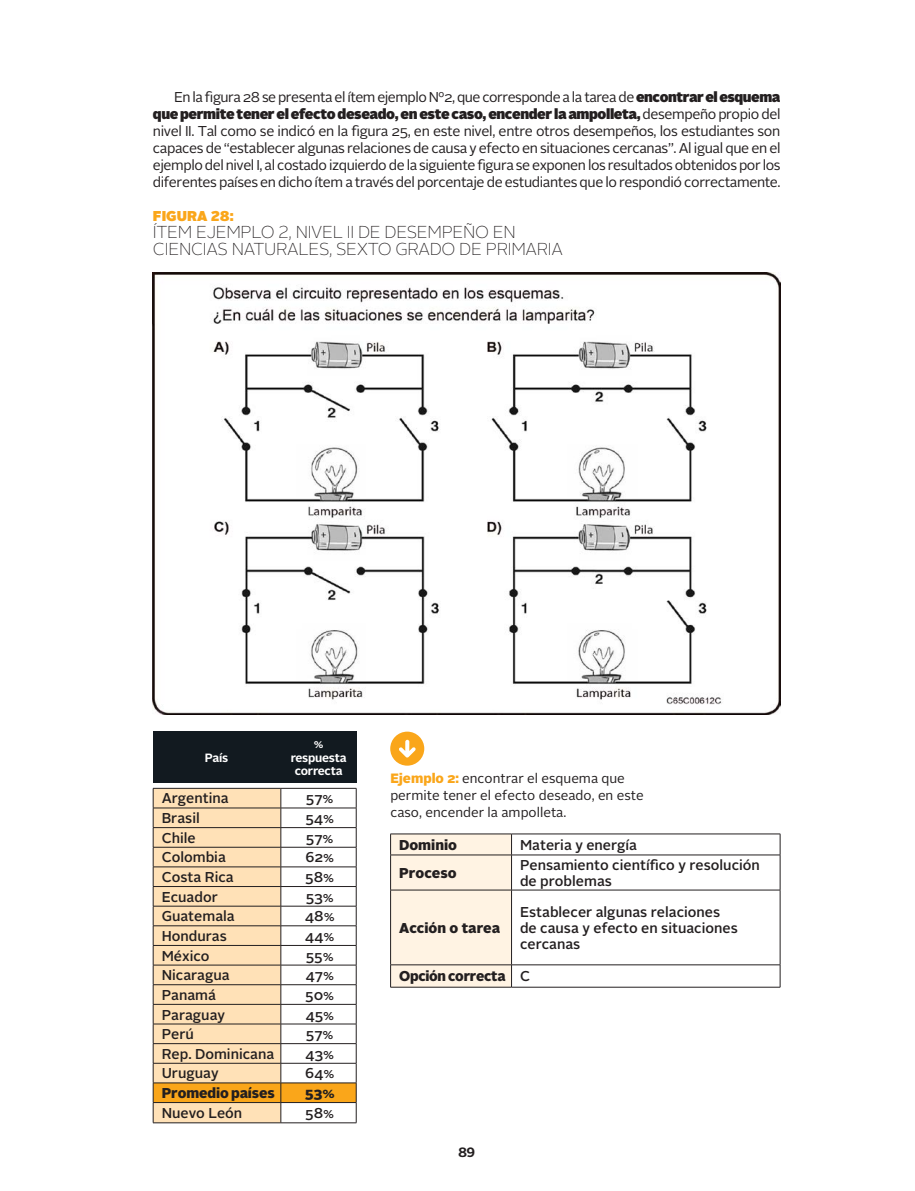
<style>
.page{position:relative;width:915px;height:1191px;background:#fff}
.page>*{position:absolute;margin:0;border:0;box-sizing:border-box;transform-origin:0 0}
.t1{font:100 17.25px/17px "Alright Sans";letter-spacing:-.02em;color:#231f20}
.t2{font:14.25px/17px "Alright Sans";letter-spacing:-.025em;color:#231f20;text-align:justify}
.t3{font:500 14.25px/15.8px "Alright Sans";color:#231f20}
.t4{font:900 14.25px "Alright Sans";letter-spacing:-.01em;color:#231f20}
.t5{font:900 14.25px "Alright Sans";color:#faa61a}
.t6{font:13.5px/17px "Alright Sans";color:#231f20}
.t7{font:700 13.5px "Alright Sans";color:#231f20}
.t8{font:700 12px/13.5px "Alright Sans";letter-spacing:-.02em;color:#fff;text-align:center}
.s1{font-weight:900}
.s2{font-weight:900;color:#faa61a}
.s3{font-weight:500}
</style>
<div class="page">
<div style="left:153px;top:731px;width:127px;height:51px;background:#121a20"></div>
<div style="left:281px;top:731px;width:75px;height:51px;background:#121a20"></div>
<svg style="left:153px;top:788px;width:204px;height:334px"></svg>
<hr style="left:153px;top:1122px;width:128px;height:1px;background:#231f20">
<hr style="left:281px;top:1122px;width:75px;height:1px;background:#231f20">
<img style="left:153px;top:272px;width:627px;height:442px">
<div style="left:390px;top:731px;width:34px;height:34px;background:#faa61a;border-radius:50%"></div>
<svg style="left:399px;top:740px;width:16px;height:17px"></svg>
<hr style="left:390px;top:833px;width:121px;height:1px;background:#231f20">
<hr style="left:511px;top:833px;width:269px;height:1px;background:#231f20">
<svg style="left:390px;top:834px;width:390px;height:153px"></svg>
<hr style="left:390px;top:987px;width:121px;height:1px;background:#231f20">
<hr style="left:511px;top:987px;width:269px;height:1px;background:#231f20">
<p class="t2" style="left:153px;top:89px;width:629px;text-indent:21px">En la figura 28 se presenta el ítem ejemplo Nº2, que corresponde a la tarea de <span class="s1">encontrar el esquema que permite tener el efecto deseado, en este caso, encender la ampolleta,</span> desempeño propio del nivel II. Tal como se indicó en la figura 25, en este nivel, entre otros desempeños, los estudiantes son capaces de “establecer algunas relaciones de causa y efecto en situaciones cercanas”. Al igual que en el ejemplo del nivel I, al costado izquierdo de la siguiente figura se exponen los resultados obtenidos por los diferentes países en dicho ítem a través del porcentaje de estudiantes que lo respondió correctamente.</p>
<p class="t5" style="left:153px;top:206px;width:82px">FIGURA 28:</p>
<p class="t1" style="left:153px;top:224px;width:411px">ÍTEM EJEMPLO 2, NIVEL II DE DESEMPEÑO EN<br>CIENCIAS NATURALES, SEXTO GRADO DE PRIMARIA</p>
<p class="t8" style="left:205px;top:751px;width:25px">País</p>
<p class="t8" style="left:291px;top:737px;width:57px">% respuesta correcta</p>
<p class="t3" style="left:162px;top:790px;width:68px">Argentina</p>
<p class="t3" style="left:306px;top:790px;width:29px">57%</p>
<p class="t3" style="left:162px;top:810px;width:40px">Brasil</p>
<p class="t3" style="left:305px;top:810px;width:30px">54%</p>
<p class="t3" style="left:162px;top:830px;width:36px">Chile</p>
<p class="t3" style="left:306px;top:830px;width:29px">57%</p>
<p class="t3" style="left:162px;top:849px;width:66px">Colombia</p>
<p class="t3" style="left:305px;top:849px;width:30px">62%</p>
<p class="t3" style="left:162px;top:869px;width:74px">Costa Rica</p>
<p class="t3" style="left:305px;top:869px;width:30px">58%</p>
<p class="t3" style="left:162px;top:889px;width:58px">Ecuador</p>
<p class="t3" style="left:305px;top:889px;width:30px">53%</p>
<p class="t3" style="left:162px;top:908px;width:74px">Guatemala</p>
<p class="t3" style="left:305px;top:908px;width:31px">48%</p>
<p class="t3" style="left:162px;top:928px;width:67px">Honduras</p>
<p class="t3" style="left:305px;top:928px;width:31px">44%</p>
<p class="t3" style="left:162px;top:948px;width:49px">México</p>
<p class="t3" style="left:306px;top:948px;width:29px">55%</p>
<p class="t3" style="left:162px;top:967px;width:69px">Nicaragua</p>
<p class="t3" style="left:305px;top:967px;width:30px">47%</p>
<p class="t3" style="left:162px;top:987px;width:56px">Panamá</p>
<p class="t3" style="left:305px;top:987px;width:30px">50%</p>
<p class="t3" style="left:162px;top:1006px;width:65px">Paraguay</p>
<p class="t3" style="left:305px;top:1006px;width:30px">45%</p>
<p class="t3" style="left:162px;top:1026px;width:34px">Perú</p>
<p class="t3" style="left:306px;top:1026px;width:29px">57%</p>
<p class="t3" style="left:162px;top:1046px;width:114px">Rep. Dominicana</p>
<p class="t3" style="left:305px;top:1046px;width:30px">43%</p>
<p class="t3" style="left:162px;top:1065px;width:58px">Uruguay</p>
<p class="t3" style="left:305px;top:1065px;width:31px">64%</p>
<p class="t4" style="left:162px;top:1082px;width:115px">Promedio países</p>
<p class="t4" style="left:305px;top:1082px;width:31px">53%</p>
<p class="t3" style="left:162px;top:1105px;width:82px">Nuevo León</p>
<p class="t3" style="left:305px;top:1105px;width:30px">58%</p>
<p class="t6" style="left:390px;top:769px;width:255px"><span class="s2">Ejemplo 2:</span> encontrar el esquema que permite tener el efecto deseado, en este caso, encender la ampolleta.</p>
<p class="t4" style="left:399px;top:834px;width:59px">Dominio</p>
<p class="t3" style="left:520px;top:837px;width:118px">Materia y energía</p>
<p class="t4" style="left:399px;top:862px;width:59px">Proceso</p>
<p class="t3" style="left:520px;top:857px;width:241px">Pensamiento científico y resolución de problemas</p>
<p class="t4" style="left:399px;top:917px;width:103px">Acción o tarea</p>
<p class="t3" style="left:520px;top:904px;width:219px">Establecer algunas relaciones de causa y efecto en situaciones cercanas</p>
<p class="t4" style="left:399px;top:966px;width:132px">Opción correcta <span class="s3">C</span></p>
<p class="t7" style="left:458px;top:1142px;width:19px">89</p>
</div>
